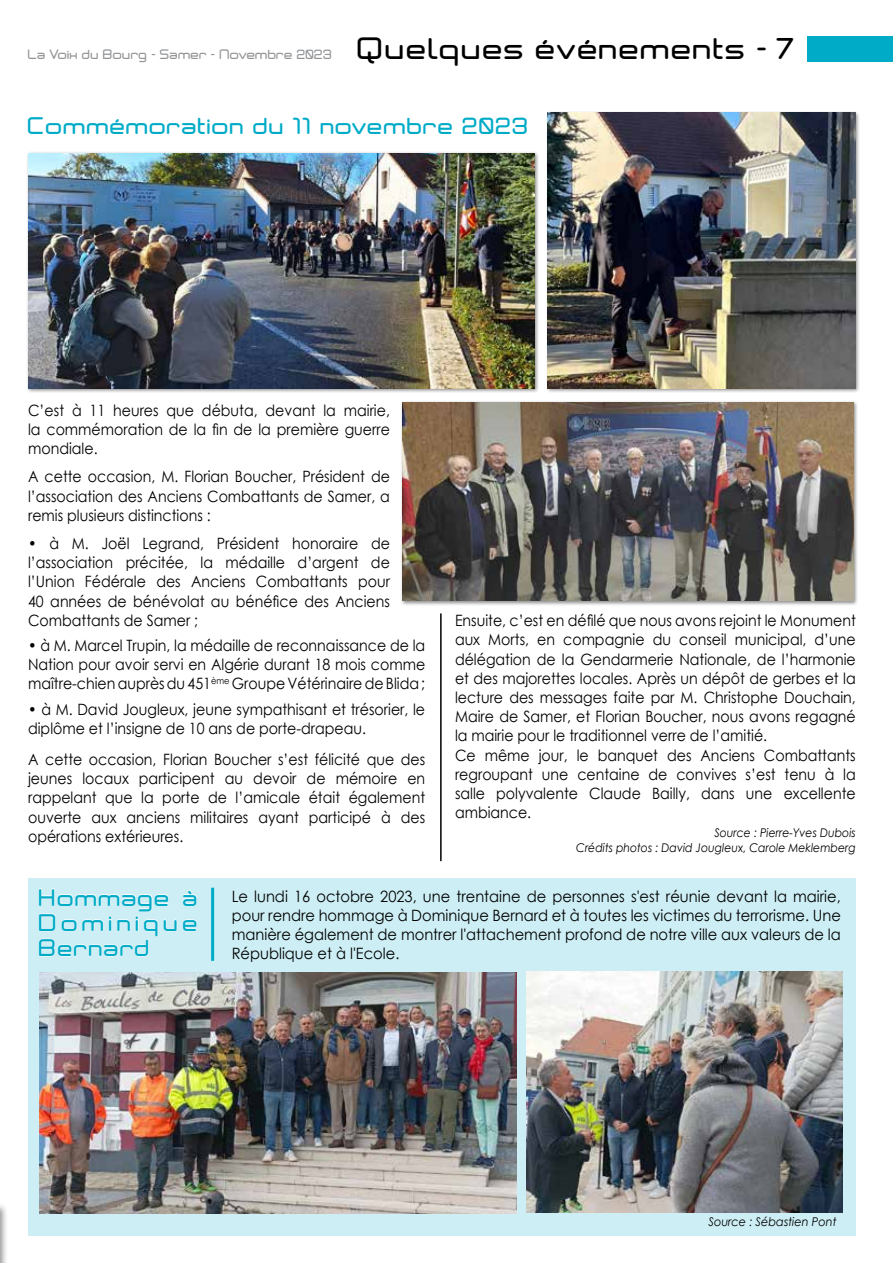
<style>
.page{position:relative;width:893px;height:1263px;background:#fff}
.page>*{position:absolute;margin:0;border:0;box-sizing:border-box;transform-origin:0 0}
.t1{font:500 27px "Neogrey";letter-spacing:.04em;color:#000;scale:1.06 1}
.t2{font:500 21px/25.2px "Neogrey";letter-spacing:.03em;color:#00abc8;text-align:justify;scale:1.04 1}
.t3{font:15.6px/19.2px "Century Gothic";color:#000;text-align:justify;scale:.91 1}
.t4{font:15.6px/19.2px "Century Gothic";color:#000;text-align:justify;scale:.94 1}
.t5{font:italic 12px/15px "Century Gothic";color:#000;text-align:right;scale:.91 1}
.t6{font:500 12px "Neogrey";color:#939598}
.t7{font:italic 12px "Century Gothic";color:#000;scale:.94 1}
</style>
<div class="page">
<div style="left:808px;top:36px;width:85px;height:26px;background:#00abc8"></div>
<div style="left:546px;top:111px;width:315px;height:282px;background:#000;opacity:.45"></div>
<img style="left:548px;top:113px;width:308px;height:275px">
<div style="left:400px;top:401px;width:458px;height:205px;background:#000;opacity:.45"></div>
<img style="left:403px;top:403px;width:451px;height:198px">
<div style="left:26px;top:152px;width:513px;height:241px;background:#000;opacity:.45"></div>
<img style="left:28px;top:154px;width:506px;height:234px">
<div style="left:28px;top:878px;width:828px;height:357px;background:#cceef4"></div>
<svg style="left:183px;top:890px;width:14px;height:16px"></svg>
<svg style="left:183px;top:919px;width:14px;height:12px"></svg>
<svg style="left:39px;top:888px;width:138px;height:68px"></svg>
<img style="left:39px;top:973px;width:478px;height:240px">
<img style="left:526px;top:972px;width:317px;height:240px">
<hr style="left:211px;top:888px;width:3px;height:73px;background:#00abc8">
<hr style="left:440px;top:613px;width:2px;height:248px;background:#000">
<div style="left:0;top:1170px;width:9px;height:93px;background:#000;opacity:.45"></div>
<svg style="left:0;top:1181px;width:1px;height:82px"></svg>
<p class="t6" style="left:28px;top:47px;width:306px">La Voix du Bourg - Samer - Novembre 2023</p>
<h1 class="t1" style="left:358px;top:31px;width:414px">Quelques événements - 7</h1>
<h2 class="t2" style="left:28px;top:113px;width:483px">Commémoration du 11 novembre 2023</h2>
<p class="t3" style="left:28px;top:400px;width:399px">C’est à 11 heures que débuta, devant la mairie, la commémoration de la fin de la première guerre mondiale.</p>
<p class="t3" style="left:28px;top:467px;width:399px">A cette occasion, M. Florian Boucher, Président de l’association des Anciens Combattants de Samer, a remis plusieurs distinctions :</p>
<p class="t3" style="left:28px;top:533px;width:399px">• à M. Joël Legrand, Président honoraire de l’association précitée, la médaille d’argent de l’Union Fédérale des Anciens Combattants pour 40 années de bénévolat au bénéfice des Anciens Combattants de Samer ;</p>
<p class="t3" style="left:28px;top:635px;width:438px">• à M. Marcel Trupin, la médaille de reconnaissance de la Nation pour avoir servi en Algérie durant 18 mois comme maître-chien auprès du 451<sup>ème</sup> Groupe Vétérinaire de Blida ;</p>
<p class="t3" style="left:28px;top:699px;width:438px">• à M. David Jougleux, jeune sympathisant et trésorier, le diplôme et l’insigne de 10 ans de porte-drapeau.</p>
<p class="t3" style="left:28px;top:749px;width:438px">A cette occasion, Florian Boucher s’est félicité que des jeunes locaux participent au devoir de mémoire en rappelant que la porte de l’amicale était également ouverte aux anciens militaires ayant participé à des opérations extérieures.</p>
<p class="t3" style="left:455px;top:611px;width:442px;text-align:left">Ensuite, c’est en défilé que nous avons rejoint le Monument aux Morts, en compagnie du conseil municipal, d’une délégation de la Gendarmerie Nationale, de l’harmonie et des majorettes locales. Après un dépôt de gerbes et la lecture des messages faite par M. Christophe Douchain, Maire de Samer, et Florian Boucher, nous avons regagné la mairie pour le traditionnel verre de l’amitié.<br>Ce même jour, le banquet des Anciens Combattants regroupant une centaine de convives s’est tenu à la salle polyvalente Claude Bailly, dans une excellente ambiance.</p>
<p class="t5" style="left:576px;top:825px;width:309px">Source : Pierre-Yves Dubois<br>Crédits photos : David Jougleux, Carole Meklemberg</p>
<h2 class="t2" style="left:39px;top:885px;width:155px">Hommage à Dominique Bernard</h2>
<p class="t4" style="left:232px;top:886px;width:649px">Le lundi 16 octobre 2023, une trentaine de personnes s'est réunie devant la mairie, pour rendre hommage à Dominique Bernard et à toutes les victimes du terrorisme. Une manière également de montrer l'attachement profond de notre ville aux valeurs de la République et à l'Ecole.</p>
<p class="t7" style="left:708px;top:1214px;width:138px">Source : Sébastien Pont</p>
</div>
